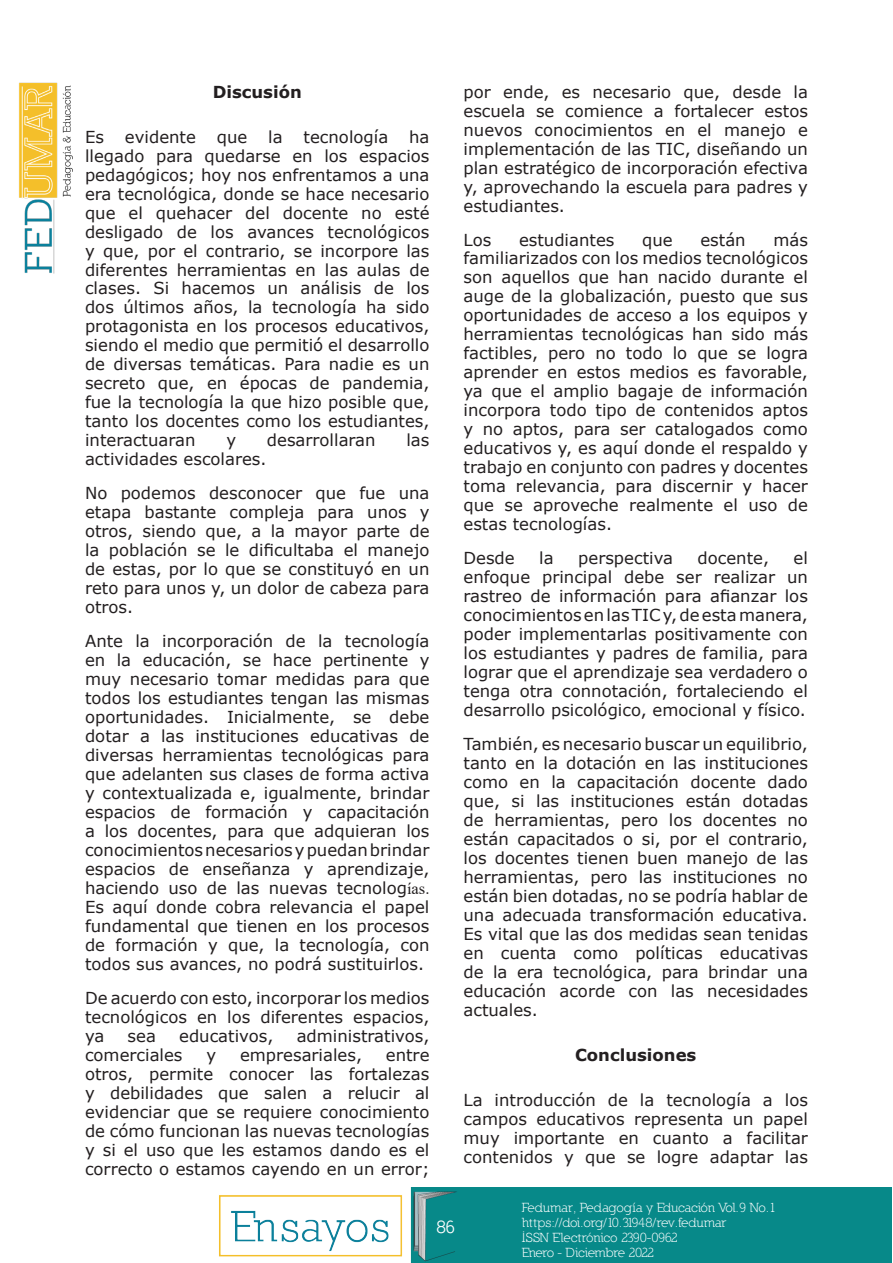
<style>
.page{position:relative;width:893px;height:1263px;background:#fff}
.page>*{position:absolute;margin:0;border:0;box-sizing:border-box;transform-origin:0 0}
.t1{font:700 18px "Nilland";color:#fff}
.t2{font:16.5px/19px "Verdana";color:#231f20;text-align:justify}
.t3{font:700 16.5px "Verdana";color:#231f20}
.t4{font:13.5px/15px "Nilland";letter-spacing:-.035em;color:#fff}
.s1{font-family:"Times New Roman"}
</style>
<div class="page">
<img style="left:219px;top:1188px;width:673px;height:75px">
<img style="left:19px;top:82px;width:54px;height:192px">
<p class="t3" style="left:213px;top:80px;width:91px">Discusión</p>
<p class="t2" style="left:85px;top:127px;width:21px">Es</p>
<p class="t2" style="left:125px;top:127px;width:73px">evidente</p>
<p class="t2" style="left:217px;top:127px;width:32px">que</p>
<p class="t2" style="left:268px;top:127px;width:16px">la</p>
<p class="t2" style="left:304px;top:127px;width:86px">tecnología</p>
<p class="t2" style="left:85px;top:127px;width:346px;text-indent:324px">ha llegado para quedarse en los espacios pedagógicos; hoy nos enfrentamos a una era tecnológica, donde se hace necesario que el quehacer del docente no esté desligado de los avances tecnológicos y que, por el contrario, se incorpore las diferentes herramientas en las aulas de clases. Si hacemos un análisis de los dos últimos años, la tecnología ha sido protagonista en los procesos educativos, siendo el medio que permitió el desarrollo de diversas temáticas. Para nadie es un secreto que, en épocas de pandemia, fue la tecnología la que hizo posible que, tanto los docentes como los estudiantes, interactuaran</p>
<p class="t2" style="left:226px;top:431px;width:11px">y</p>
<p class="t2" style="left:267px;top:431px;width:110px">desarrollaran</p>
<p class="t2" style="left:406px;top:431px;width:25px">las</p>
<p class="t2" style="left:85px;top:450px;width:183px">actividades escolares.</p>
<p class="t2" style="left:85px;top:484px;width:346px">No podemos desconocer que fue una etapa bastante compleja para unos y otros, siendo que, a la mayor parte de la población se le dificultaba el manejo de estas, por lo que se constituyó en un reto para unos y, un dolor de cabeza para otros.</p>
<p class="t2" style="left:85px;top:631px;width:346px">Ante la incorporación de la tecnología en la educación, se hace pertinente y muy necesario tomar medidas para que todos los estudiantes tengan las mismas oportunidades. Inicialmente, se debe dotar a las instituciones educativas de diversas herramientas tecnológicas para que adelanten sus clases de forma activa y contextualizada e, igualmente, brindar espacios de formación y capacitación a los docentes, para que adquieran los conocimientos necesarios y puedan brindar espacios de enseñanza y aprendizaje, haciendo uso de las nuevas tecnolog<span class="s1">ías.<br></span>Es aquí donde cobra relevancia el papel fundamental que tienen en los procesos de formación y que, la tecnología, con todos sus avances, no podrá sustituirlos.</p>
<p class="t2" style="left:85px;top:988px;width:346px">De acuerdo con esto, incorporar los medios tecnológicos en los diferentes espacios, ya</p>
<p class="t2" style="left:128px;top:1026px;width:30px">sea</p>
<p class="t2" style="left:179px;top:1026px;width:96px">educativos,</p>
<p class="t2" style="left:297px;top:1026px;width:134px">administrativos,</p>
<p class="t2" style="left:85px;top:1045px;width:99px">comerciales</p>
<p class="t2" style="left:206px;top:1045px;width:11px">y</p>
<p class="t2" style="left:240px;top:1045px;width:124px">empresariales,</p>
<p class="t2" style="left:85px;top:1045px;width:346px;text-indent:301px">entre otros, permite conocer las fortalezas y debilidades que salen a relucir al evidenciar que se requiere conocimiento de cómo funcionan las nuevas tecnologías y si el uso que les estamos dando es el correcto o estamos cayendo en un error;</p>
<p class="t2" style="left:463px;top:82px;width:346px">por ende, es necesario que, desde la escuela se comience a fortalecer estos nuevos conocimientos en el manejo e implementación de las TIC, diseñando un plan estratégico de incorporación efectiva y, aprovechando la escuela para padres y estudiantes.</p>
<p class="t2" style="left:463px;top:230px;width:29px">Los</p>
<p class="t2" style="left:519px;top:230px;width:97px">estudiantes</p>
<p class="t2" style="left:642px;top:230px;width:32px">que</p>
<p class="t2" style="left:700px;top:230px;width:47px">están</p>
<p class="t2" style="left:463px;top:230px;width:346px;text-indent:310px">más familiarizados con los medios tecnológicos son aquellos que han nacido durante el auge de la globalización, puesto que sus oportunidades de acceso a los equipos y herramientas tecnológicas han sido más factibles, pero no todo lo que se logra aprender en estos medios es favorable, ya que el amplio bagaje de información incorpora todo tipo de contenidos aptos y no aptos, para ser catalogados como educativos y, es aquí donde el respaldo y trabajo en conjunto con padres y docentes toma relevancia, para discernir y hacer que se aproveche realmente el uso de estas tecnologías.</p>
<p class="t2" style="left:463px;top:548px;width:53px">Desde</p>
<p class="t2" style="left:539px;top:548px;width:16px">la</p>
<p class="t2" style="left:578px;top:548px;width:96px">perspectiva</p>
<p class="t2" style="left:698px;top:548px;width:73px">docente,</p>
<p class="t2" style="left:463px;top:548px;width:346px;text-indent:330px">el enfoque principal debe ser realizar un rastreo de información para afianzar los conocimientos en las TIC y, de esta manera, poder implementarlas positivamente con los estudiantes y padres de familia, para lograr que el aprendizaje sea verdadero o tenga otra connotación, fortaleciendo el desarrollo psicológico, emocional y físico.</p>
<p class="t2" style="left:463px;top:734px;width:346px">También, es necesario buscar un equilibrio, tanto en la dotación en las instituciones como en la capacitación docente dado que, si las instituciones están dotadas de herramientas, pero los docentes no están capacitados o si, por el contrario, los docentes tienen buen manejo de las herramientas, pero las instituciones no están bien dotadas, no se podría hablar de una adecuada transformación educativa.<br>Es vital que las dos medidas sean tenidas en cuenta como políticas educativas de la era tecnológica, para brindar una educación acorde con las necesidades actuales.</p>
<p class="t3" style="left:575px;top:1043px;width:123px">Conclusiones</p>
<p class="t2" style="left:463px;top:1090px;width:346px">La introducción de la tecnología a los campos educativos representa un papel muy importante en cuanto a facilitar contenidos y que se logre adaptar las</p>
<p class="t1" style="left:436px;top:1216px;width:20px">86</p>
<p class="t4" style="left:522px;top:1200px;width:256px">Fedumar, Pedagogía y Educación Vol.9 No.1 https://doi.org/10.31948/rev.fedumar<br>ISSN Electrónico 2390-0962<br>Enero - Diciembre 2022</p>
</div>
